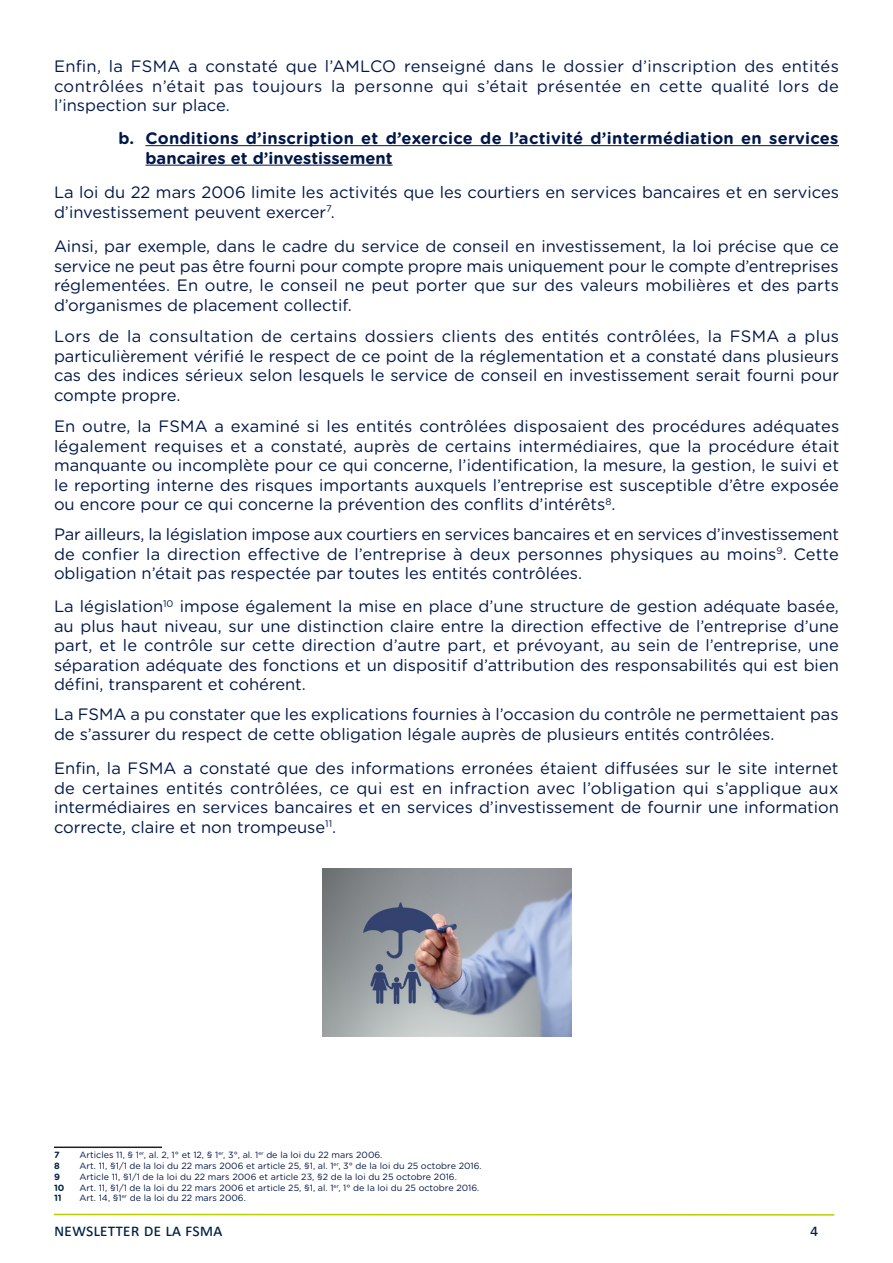
<style>
.page{position:relative;width:893px;height:1263px;background:#fff}
.page>*{position:absolute;margin:0;border:0;box-sizing:border-box;transform-origin:0 0}
.t1{font:18px "Calibri";color:#024}
.BROOD_NIEUWSBRIEF{font:16.5px/19.5px "Gotham Rounded";color:#001748;text-align:justify}
.t2{font:700 16.5px/19.5px "Gotham Rounded";letter-spacing:.015em;color:#001748}
.VOETNOOT{font:9px "Gotham Rounded";color:#001748}
.VOETNOOT-2{font:700 9px "Gotham Rounded";color:#024}
</style>
<div class="page">
<hr style="left:146px;top:145px;width:693px;height:1px;background:#001748">
<hr style="left:146px;top:165px;width:247px;height:1px;background:#001748">
<hr style="left:54px;top:1146px;width:108px;height:2px;background:#231f20">
<img style="left:322px;top:869px;width:250px;height:167px">
<hr style="left:54px;top:1214px;width:780px;height:1px;background:#bc0">
<p class="BROOD_NIEUWSBRIEF" style="left:54px;top:56px;width:787px">Enfin, la FSMA a constaté que l’AMLCO renseigné dans le dossier d’inscription des entités contrôlées n’était pas toujours la personne qui s’était présentée en cette qualité lors de l’inspection sur place.</p>
<p class="t2" style="left:146px;top:128px;width:694px;text-indent:-27px">b. Conditions d’inscription et d’exercice de l’activité d’intermédiation en services bancaires et d’investissement</p>
<p class="BROOD_NIEUWSBRIEF" style="left:54px;top:182px;width:787px">La loi du 22 mars 2006 limite les activités que les courtiers en services bancaires et en services d’investissement peuvent exercer<sup>7</sup>.</p>
<p class="BROOD_NIEUWSBRIEF" style="left:54px;top:236px;width:786px">Ainsi, par exemple, dans le cadre du service de conseil en investissement, la loi précise que ce service ne peut pas être fourni pour compte propre mais uniquement pour le compte d’entreprises réglementées. En outre, le conseil ne peut porter que sur des valeurs mobilières et des parts d’organismes de placement collectif.</p>
<p class="BROOD_NIEUWSBRIEF" style="left:54px;top:326px;width:787px">Lors de la consultation de certains dossiers clients des entités contrôlées, la FSMA a plus particulièrement vérifié le respect de ce point de la réglementation et a constaté dans plusieurs cas des indices sérieux selon lesquels le service de conseil en investissement serait fourni pour compte propre.</p>
<p class="BROOD_NIEUWSBRIEF" style="left:54px;top:416px;width:787px">En outre, la FSMA a examiné si les entités contrôlées disposaient des procédures adéquates légalement requises et a constaté, auprès de certains intermédiaires, que la procédure était manquante ou incomplète pour ce qui concerne, l’identification, la mesure, la gestion, le suivi et le reporting interne des risques importants auxquels l’entreprise est susceptible d’être exposée ou encore pour ce qui concerne la prévention des conflits d’intérêts<sup>8</sup>.</p>
<p class="BROOD_NIEUWSBRIEF" style="left:54px;top:524px;width:787px">Par ailleurs, la législation impose aux courtiers en services bancaires et en services d’investissement de confier la direction effective de l’entreprise à deux personnes physiques au moins<sup>9</sup>. Cette obligation n’était pas respectée par toutes les entités contrôlées.</p>
<p class="BROOD_NIEUWSBRIEF" style="left:54px;top:596px;width:786px">La législation<sup>10</sup> impose également la mise en place d’une structure de gestion adéquate basée, au plus haut niveau, sur une distinction claire entre la direction effective de l’entreprise d’une part, et le contrôle sur cette direction d’autre part, et prévoyant, au sein de l’entreprise, une séparation adéquate des fonctions et un dispositif d’attribution des responsabilités qui est bien défini, transparent et cohérent.</p>
<p class="BROOD_NIEUWSBRIEF" style="left:54px;top:704px;width:786px">La FSMA a pu constater que les explications fournies à l’occasion du contrôle ne permettaient pas de s’assurer du respect de cette obligation légale auprès de plusieurs entités contrôlées.</p>
<p class="BROOD_NIEUWSBRIEF" style="left:54px;top:758px;width:786px">Enfin, la FSMA a constaté que des informations erronées étaient diffusées sur le site internet de certaines entités contrôlées, ce qui est en infraction avec l’obligation qui s’applique aux intermédiaires en services bancaires et en services d’investissement de fournir une information correcte, claire et non trompeuse<sup>11</sup>.</p>
<p class="VOETNOOT-2" style="left:54px;top:1148px;width:7px">7</p>
<p class="VOETNOOT" style="left:80px;top:1149px;width:304px">Articles 11, § 1<sup>er</sup>, al. 2, 1° et 12, § 1<sup>er</sup>, 3°, al. 1<sup>er</sup> de la loi du 22 mars 2006.</p>
<p class="VOETNOOT-2" style="left:54px;top:1159px;width:7px">8</p>
<p class="VOETNOOT" style="left:80px;top:1159px;width:404px">Art. 11, §1/1 de la loi du 22 mars 2006 et article 25, §1, al. 1<sup>er</sup>, 3° de la loi du 25 octobre 2016.</p>
<p class="VOETNOOT-2" style="left:54px;top:1170px;width:7px">9</p>
<p class="VOETNOOT" style="left:80px;top:1170px;width:379px">Article 11, §1/1 de la loi du 22 mars 2006 et article 23, §2 de la loi du 25 octobre 2016.</p>
<p class="VOETNOOT-2" style="left:54px;top:1181px;width:12px">10</p>
<p class="VOETNOOT" style="left:80px;top:1181px;width:401px">Art. 11, §1/1 de la loi du 22 mars 2006 et article 25, §1, al. 1<sup>er</sup>, 1° de la loi du 25 octobre 2016.</p>
<p class="VOETNOOT-2" style="left:54px;top:1191px;width:9px">11</p>
<p class="VOETNOOT" style="left:80px;top:1192px;width:168px">Art. 14, §1<sup>er</sup> de la loi du 22 mars 2006.</p>
<p class="t1" style="left:54px;top:1218px;width:170px">newsletter de la fsma</p>
<p class="t1" style="left:810px;top:1218px;width:10px">4</p>
</div>
